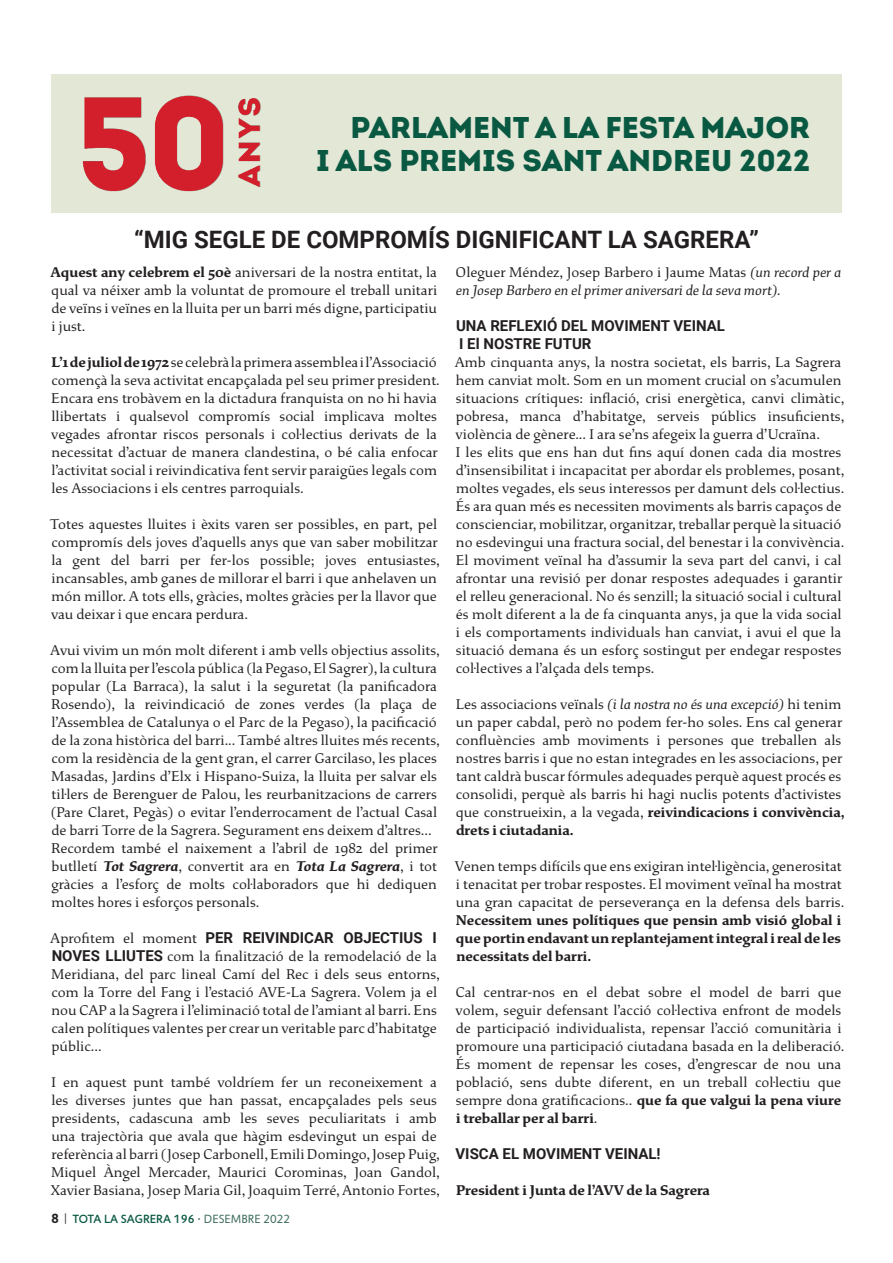
<style>
.page{position:relative;width:893px;height:1263px;background:#fff}
.page>*{position:absolute;margin:0;border:0;box-sizing:border-box;transform-origin:0 0}
.t1{font:30px/33px "Intro Black Caps";color:#095842;text-align:right}
.t2{font:700 24px "Roboto";color:#231f20}
.t3{font:15px/18px "Study";color:#231f20}
.t4{font:700 15px/18px "Study";color:#231f20;text-align:justify}
.t5{font:700 15px/18px "Roboto";color:#231f20}
.t6{font:italic 15px/18px "Study";color:#231f20}
.t7{font:500 12px "Jigsaw";letter-spacing:.01em;color:#095842}
.s1{font-weight:700}
.s2{font-weight:700;font-style:italic}
.s3{font-family:"Study";font-weight:400}
.s4{font-family:"Roboto";font-weight:700}
.s5{font-weight:700;font-size:13.5px;color:#231f20}
.s6{font-weight:300;font-size:12.75px;color:#231f20}
.s7{font-weight:700;color:#3e6d5b}
.s8{font-weight:400;color:#3e6d5b}
.s9{font-style:normal}
.s10{font-style:italic}
</style>
<div class="page">
<div style="left:51px;top:74px;width:791px;height:139px;background:#e2e7d6"></div>
<img style="left:83px;top:96px;width:178px;height:95px">
<h1 class="t1" style="left:316px;top:111px;width:496px">PARLAMENT A LA FESTA MAJOR<br>I ALS PREMIS SANT ANDREU 2022</h1>
<h2 class="t2" style="left:134px;top:223px;width:626px">“MIG SEGLE DE COMPROMÍS DIGNIFICANT LA SAGRERA”</h2>
<p class="t3" style="left:51px;top:264px;width:388px;text-align:justify"><span class="s1">Aquest any celebrem el 50è</span> aniversari de la nostra entitat, la qual va néixer amb la voluntat de promoure el treball unitari de veïns i veïnes en la lluita per un barri més digne, participatiu i just.</p>
<p class="t3" style="left:51px;top:354px;width:390px"><span class="s1">L’1 de juliol de 1972</span> se celebrà la primera assemblea i l’Associació començà la seva activitat encapçalada pel seu primer president.<br>Encara ens trobàvem en la dictadura franquista on no hi havia llibertats i qualsevol compromís social implicava moltes vegades afrontar riscos personals i col·lectius derivats de la necessitat d’actuar de manera clandestina, o bé calia enfocar l’activitat social i reivindicativa fent servir paraigües legals com les Associacions i els centres parroquials.</p>
<p class="t3" style="left:50px;top:516px;width:392px">Totes aquestes lluites i èxits varen ser possibles, en part, pel compromís dels joves d’aquells anys que van saber mobilitzar la gent del barri per fer-los possible; joves entusiastes, incansables, amb ganes de millorar el barri i que anhelaven un món millor. A tots ells, gràcies, moltes gràcies per la llavor que vau deixar i que encara perdura.</p>
<p class="t3" style="left:50px;top:642px;width:391px">Avui vivim un món molt diferent i amb vells objectius assolits, com la lluita per l’escola pública (la Pegaso, El Sagrer), la cultura popular (La Barraca), la salut i la seguretat (la panificadora Rosendo), la reivindicació de zones verdes (la plaça de l’Assemblea de Catalunya o el Parc de la Pegaso), la pacificació de la zona històrica del barri... També altres lluites més recents, com la residència de la gent gran, el carrer Garcilaso, les places Masadas, Jardins d’Elx i Hispano-Suiza, la lluita per salvar els til·lers de Berenguer de Palou, les reurbanitzacions de carrers (Pare Claret, Pegàs) o evitar l’enderrocament de l’actual Casal de barri Torre de la Sagrera. Segurament ens deixem d’altres...<br>Recordem també el naixement a l’abril de 1982 del primer butlletí <span class="s2">Tot Sagrera</span>, convertit ara en <span class="s2">Tota La Sagrera</span>, i tot gràcies a l’esforç de molts col·laboradors que hi dediquen moltes hores i esforços personals.</p>
<p class="t5" style="left:50px;top:928px;width:388px"><span class="s3">Aprofitem el moment</span> PER REIVINDICAR OBJECTIUS I</p>
<p class="t3" style="left:51px;top:948px;width:390px"><span class="s4">NOVES LLIUTES</span> com la finalització de la remodelació de la Meridiana, del parc lineal Camí del Rec i dels seus entorns, com la Torre del Fang i l’estació AVE-La Sagrera. Volem ja el nou CAP a la Sagrera i l’eliminació total de l’amiant al barri. Ens calen polítiques valentes per crear un veritable parc d’habitatge públic...</p>
<p class="t3" style="left:51px;top:1074px;width:391px">I en aquest punt també voldríem fer un reconeixement a les diverses juntes que han passat, encapçalades pels seus presidents, cadascuna amb les seves peculiaritats i amb una trajectòria que avala que hàgim esdevingut un espai de referència al barri (Josep Carbonell, Emili Domingo, Josep Puig, Miquel Àngel Mercader, Maurici Corominas, Joan Gandol, Xavier Basiana, Josep Maria Gil, Joaquim Terré, Antonio Fortes,</p>
<p class="t7" style="left:51px;top:1212px;width:241px"><span class="s5">8</span> <span class="s6">|</span> TOTA LA SAGRERA 196 <span class="s7">·</span> <span class="s8">DESEMBRE 2022</span></p>
<p class="t6" style="left:456px;top:264px;width:387px"><span class="s9">Oleguer Méndez, Josep Barbero i Jaume Matas</span> (un record per a en Josep Barbero en el primer aniversari de la seva mort).</p>
<p class="t5" style="left:456px;top:316px;width:270px">UNA REFLEXIÓ DEL MOVIMENT VEINAL<br>I El NOSTRE FUTUR</p>
<p class="t3" style="left:455px;top:354px;width:391px">Amb cinquanta anys, la nostra societat, els barris, La Sagrera hem canviat molt. Som en un moment crucial on s’acumulen situacions crítiques: inflació, crisi energètica, canvi climàtic, pobresa, manca d’habitatge, serveis públics insuficients, violència de gènere... I ara se’ns afegeix la guerra d’Ucraïna.<br>I les elits que ens han dut fins aquí donen cada dia mostres d’insensibilitat i incapacitat per abordar els problemes, posant, moltes vegades, els seus interessos per damunt dels col·lectius.<br>És ara quan més es necessiten moviments als barris capaços de conscienciar, mobilitzar, organitzar, treballar perquè la situació no esdevingui una fractura social, del benestar i la convivència.<br>El moviment veïnal ha d’assumir la seva part del canvi, i cal afrontar una revisió per donar respostes adequades i garantir el relleu generacional. No és senzill; la situació social i cultural és molt diferent a la de fa cinquanta anys, ja que la vida social i els comportaments individuals han canviat, i avui el que la situació demana és un esforç sostingut per endegar respostes col·lectives a l’alçada dels temps.</p>
<p class="t3" style="left:456px;top:696px;width:391px">Les associacions veïnals <span class="s10">(i la nostra no és una excepció)</span> hi tenim un paper cabdal, però no podem fer-ho soles. Ens cal generar confluències amb moviments i persones que treballen als nostres barris i que no estan integrades en les associacions, per tant caldrà buscar fórmules adequades perquè aquest procés es consolidi, perquè als barris hi hagi nuclis potents d’activistes que construeixin, a la vegada, <span class="s1">reivindicacions i convivència, drets i ciutadania.</span></p>
<p class="t3" style="left:455px;top:858px;width:391px">Venen temps difícils que ens exigiran intel·ligència, generositat i tenacitat per trobar respostes. El moviment veïnal ha mostrat una gran capacitat de perseverança en la defensa dels barris.</p>
<p class="t4" style="left:456px;top:912px;width:387px">Necessitem unes polítiques que pensin amb visió global i que portin endavant un replantejament integral i real de les necessitats del barri.</p>
<p class="t3" style="left:455px;top:984px;width:390px">Cal centrar-nos en el debat sobre el model de barri que volem, seguir defensant l’acció col·lectiva enfront de models de participació individualista, repensar l’acció comunitària i promoure una participació ciutadana basada en la deliberació.<br>És moment de repensar les coses, d’engrescar de nou una població, sens dubte diferent, en un treball col·lectiu que sempre dona gratificacions.. <span class="s1">que fa que valgui la pena viure i treballar per al barri</span>.</p>
<p class="t5" style="left:455px;top:1144px;width:207px">VISCA EL MOVIMENT VEINAL!</p>
<p class="t4" style="left:456px;top:1182px;width:256px">President i Junta de l’AVV de la Sagrera</p>
</div>
